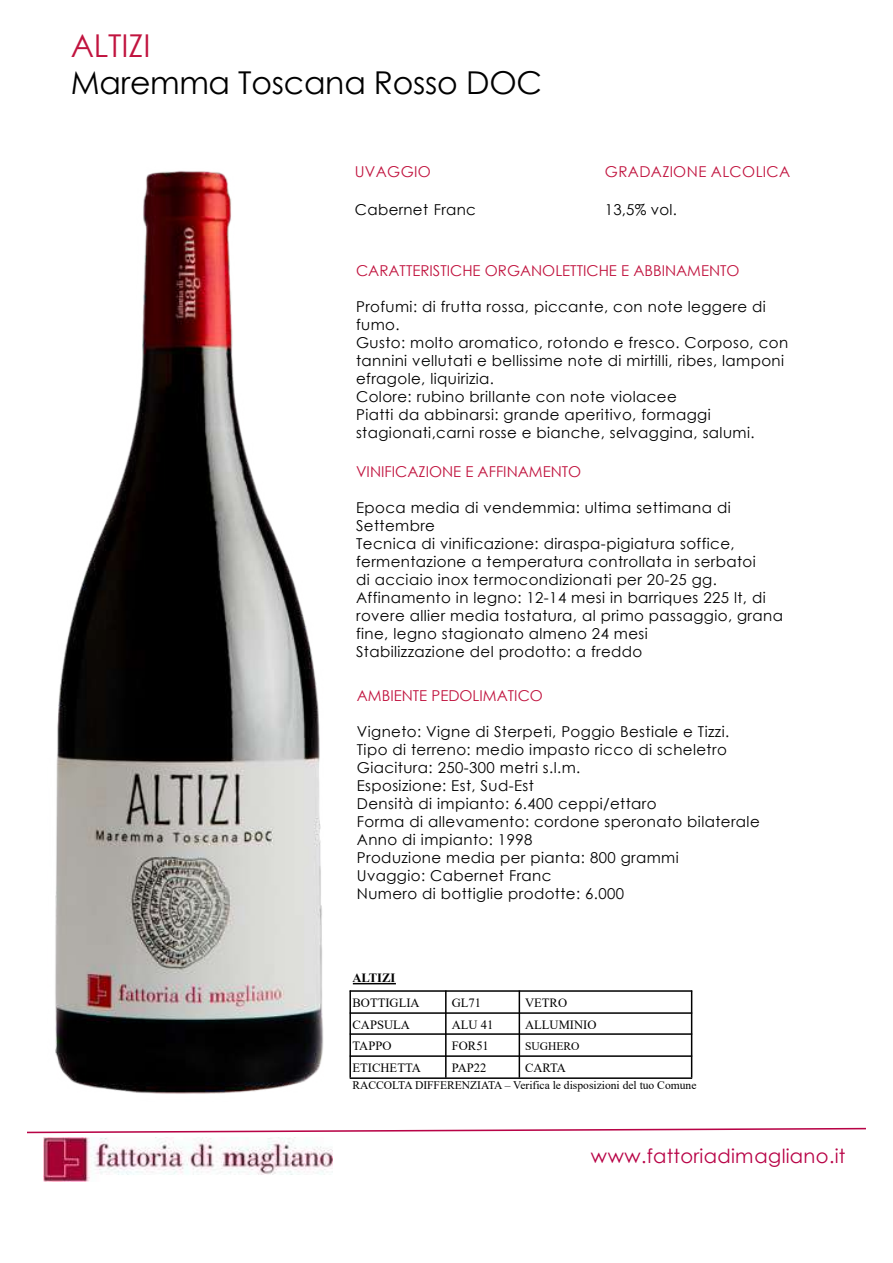
<style>
.page{position:relative;width:893px;height:1263px;background:#fff}
.page>*{position:absolute;margin:0;border:0;box-sizing:border-box;transform-origin:0 0}
.t1{font:31.5px "Century Gothic";letter-spacing:-.01em;color:#000}
.t2{font:31.5px "Century Gothic";letter-spacing:-.005em;color:#c1143f}
.t3{font:19.5px "Century Gothic";letter-spacing:.02em;color:#b80346}
.t4{font:15px/18px "Century Gothic";letter-spacing:.025em;color:#000}
.t5{font:15px "Century Gothic";color:#c1143f}
.t6{font:15px "Century Gothic";letter-spacing:.025em;color:#c1143f}
.t7{font:12.6px "Times New Roman";color:#000}
.t8{font:700 12.6px "Times New Roman";color:#000}
.t9{font:11.55px "Times New Roman";color:#000}
</style>
<div class="page">
<img style="left:55px;top:171px;width:269px;height:923px">
<svg style="left:27px;top:1127px;width:839px;height:7px"></svg>
<img style="left:44px;top:1137px;width:288px;height:44px">
<hr style="left:353px;top:983px;width:43px;height:1px;background:#000">
<hr style="left:349px;top:991px;width:2px;height:87px;background:#000">
<hr style="left:445px;top:991px;width:1px;height:87px;background:#000">
<hr style="left:518px;top:991px;width:2px;height:87px;background:#000">
<hr style="left:691px;top:991px;width:1px;height:87px;background:#000">
<hr style="left:350px;top:990px;width:342px;height:2px;background:#000">
<hr style="left:350px;top:1012px;width:342px;height:2px;background:#000">
<hr style="left:350px;top:1033px;width:342px;height:2px;background:#000">
<hr style="left:350px;top:1055px;width:342px;height:2px;background:#000">
<hr style="left:350px;top:1077px;width:342px;height:2px;background:#000">
<h1 class="t2" style="left:71px;top:24px;width:81px">ALTIZI</h1>
<h1 class="t1" style="left:71px;top:61px;width:472px">Maremma Toscana Rosso DOC</h1>
<p class="t6" style="left:355px;top:161px;width:78px">UVAGGIO</p>
<p class="t4" style="left:355px;top:200px;width:123px">Cabernet Franc</p>
<p class="t6" style="left:604px;top:161px;width:187px">GRADAZIONE ALCOLICA</p>
<p class="t4" style="left:604px;top:200px;width:74px">13,5% vol.</p>
<p class="t5" style="left:356px;top:260px;width:385px">CARATTERISTICHE ORGANOLETTICHE E ABBINAMENTO</p>
<p class="t4" style="left:356px;top:297px;width:433px">Profumi: di frutta rossa, piccante, con note leggere di fumo.<br>Gusto: molto aromatico, rotondo e fresco. Corposo, con tannini vellutati e bellissime note di mirtilli, ribes, lamponi efragole, liquirizia.<br>Colore: rubino brillante con note violacee<br>Piatti da abbinarsi: grande aperitivo, formaggi stagionati,carni rosse e bianche, selvaggina, salumi.</p>
<p class="t5" style="left:356px;top:461px;width:227px">VINIFICAZIONE E AFFINAMENTO</p>
<p class="t4" style="left:356px;top:498px;width:428px">Epoca media di vendemmia: ultima settimana di Settembre<br>Tecnica di vinificazione: diraspa-pigiatura soffice, fermentazione a temperatura controllata in serbatoi<br>di acciaio inox termocondizionati per 20-25 gg.<br>Affinamento in legno: 12-14 mesi in barriques 225 lt, di rovere allier media tostatura, al primo passaggio, grana fine, legno stagionato almeno 24 mesi<br>Stabilizzazione del prodotto: a freddo</p>
<p class="t5" style="left:357px;top:685px;width:187px">AMBIENTE PEDOLIMATICO</p>
<p class="t4" style="left:357px;top:723px;width:404px">Vigneto: Vigne di Sterpeti, Poggio Bestiale e Tizzi.<br>Tipo di terreno: medio impasto ricco di scheletro Giacitura: 250-300 metri s.l.m.<br>Esposizione: Est, Sud-Est<br>Densità di impianto: 6.400 ceppi/ettaro<br>Forma di allevamento: cordone speronato bilaterale Anno di impianto: 1998<br>Produzione media per pianta: 800 grammi<br>Uvaggio: Cabernet Franc<br>Numero di bottiglie prodotte: 6.000</p>
<p class="t8" style="left:352px;top:969px;width:44px">ALTIZI</p>
<p class="t7" style="left:352px;top:994px;width:69px">BOTTIGLIA</p>
<p class="t7" style="left:452px;top:994px;width:31px">GL71</p>
<p class="t7" style="left:525px;top:994px;width:43px">VETRO</p>
<p class="t7" style="left:352px;top:1016px;width:59px">CAPSULA</p>
<p class="t7" style="left:452px;top:1016px;width:43px">ALU 41</p>
<p class="t7" style="left:525px;top:1016px;width:73px">ALLUMINIO</p>
<p class="t7" style="left:352px;top:1037px;width:40px">TAPPO</p>
<p class="t7" style="left:452px;top:1037px;width:39px">FOR51</p>
<p class="t9" style="left:525px;top:1038px;width:56px">SUGHERO</p>
<p class="t7" style="left:352px;top:1059px;width:70px">ETICHETTA</p>
<p class="t7" style="left:452px;top:1059px;width:36px">PAP22</p>
<p class="t7" style="left:525px;top:1059px;width:42px">CARTA</p>
<p class="t9" style="left:352px;top:1077px;width:345px">RACCOLTA DIFFERENZIATA – Verifica le disposizioni del tuo Comune</p>
<h2 class="t3" style="left:591px;top:1143px;width:256px">www.fattoriadimagliano.it</h2>
</div>
